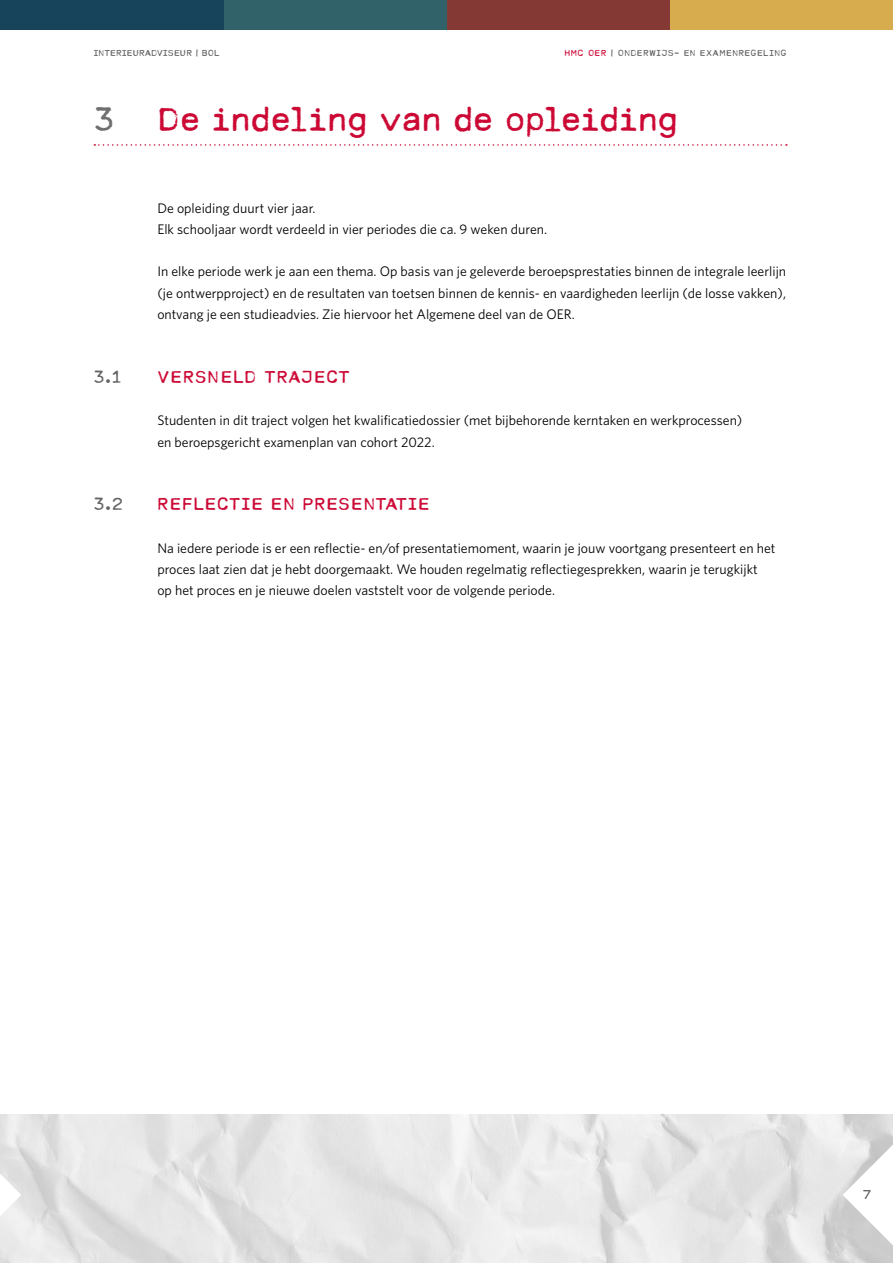
<style>
.page{position:relative;width:893px;height:1263px;background:#fff}
.page>*{position:absolute;margin:0;border:0;box-sizing:border-box;transform-origin:0 0}
.t1{font:34.5px "MODERNTYPEWRITER";letter-spacing:-.015em;color:#cc0935}
.t2{font:18px "MODERNTYPEWRITER";letter-spacing:.02em;color:#cc0935}
.t3{font:18px "MODERNTYPEWRITER";color:#646363}
.t4{font:13.8px/21.3px "Whitney";color:#000}
.t5{font:13.5px "MODERNTYPEWRITER";color:#646363}
.t6{font:9px "MODERNTYPEWRITER";letter-spacing:.03em;color:#646363}
.s1{color:#cc0935}
.s2{color:#706f6f}
</style>
<div class="page">
<img style="left:0;top:1114px;width:893px;height:149px">
<div style="left:670px;top:0;width:223px;height:30px;background:#d7ac4f"></div>
<div style="left:446px;top:0;width:224px;height:30px;background:#853934"></div>
<div style="left:223px;top:0;width:223px;height:30px;background:#326269"></div>
<div style="left:0;top:0;width:223px;height:30px;background:#17435b"></div>
<svg style="left:843px;top:1132px;width:50px;height:126px"></svg>
<svg style="left:0;top:1132px;width:21px;height:126px"></svg>
<svg style="left:94px;top:144px;width:693px;height:2px"></svg>
<p class="t6" style="left:94px;top:48px;width:12px">INTERIE</p>
<p class="t6" style="left:133px;top:48px;width:14px">URADVISE</p>
<p class="t6" style="left:180px;top:48px;width:41px">UR | BOL</p>
<p class="t6" style="left:565px;top:48px;width:224px"><span class="s1">HMC OER</span> | ONDERWIJS- EN EXAMENREGELING</p>
<h1 class="t1" style="left:94px;top:101px;width:586px"><span class="s2">3</span> DE INDELING VAN DE OPLEIDING</h1>
<p class="t4" style="left:157px;top:197px;width:391px">De opleiding duurt vier jaar.<br>Elk schooljaar wordt verdeeld in vier periodes die ca. 9 weken duren.</p>
<p class="t4" style="left:157px;top:261px;width:630px;text-align:justify">In elke periode werk je aan een thema. Op basis van je geleverde beroepsprestaties binnen de integrale leerlijn (je ontwerpproject) en de resultaten van toetsen binnen de kennis- en vaardigheden leerlijn (de losse vakken), ontvang je een studieadvies. Zie hiervoor het Algemene deel van de OER.</p>
<h2 class="t3" style="left:94px;top:367px;width:30px">3.1</h2>
<h2 class="t2" style="left:157px;top:367px;width:195px">VERSNELD TRAJECT</h2>
<p class="t4" style="left:157px;top:409px;width:586px">Studenten in dit traject volgen het kwalificatiedossier (met bijbehorende kerntaken en werkprocessen) en beroepsgericht examenplan van cohort 2022.</p>
<h2 class="t3" style="left:94px;top:494px;width:31px">3.2</h2>
<h2 class="t2" style="left:157px;top:494px;width:274px">REFLECTIE EN PRESENTATIE</h2>
<p class="t4" style="left:157px;top:537px;width:620px">Na iedere periode is er een reflectie- en/of presentatiemoment, waarin je jouw voortgang presenteert en het proces laat zien dat je hebt doorgemaakt. We houden regelmatig reflectiegesprekken, waarin je terugkijkt op het proces en je nieuwe doelen vaststelt voor de volgende periode.</p>
<p class="t5" style="left:862px;top:1187px;width:11px">7</p>
</div>
